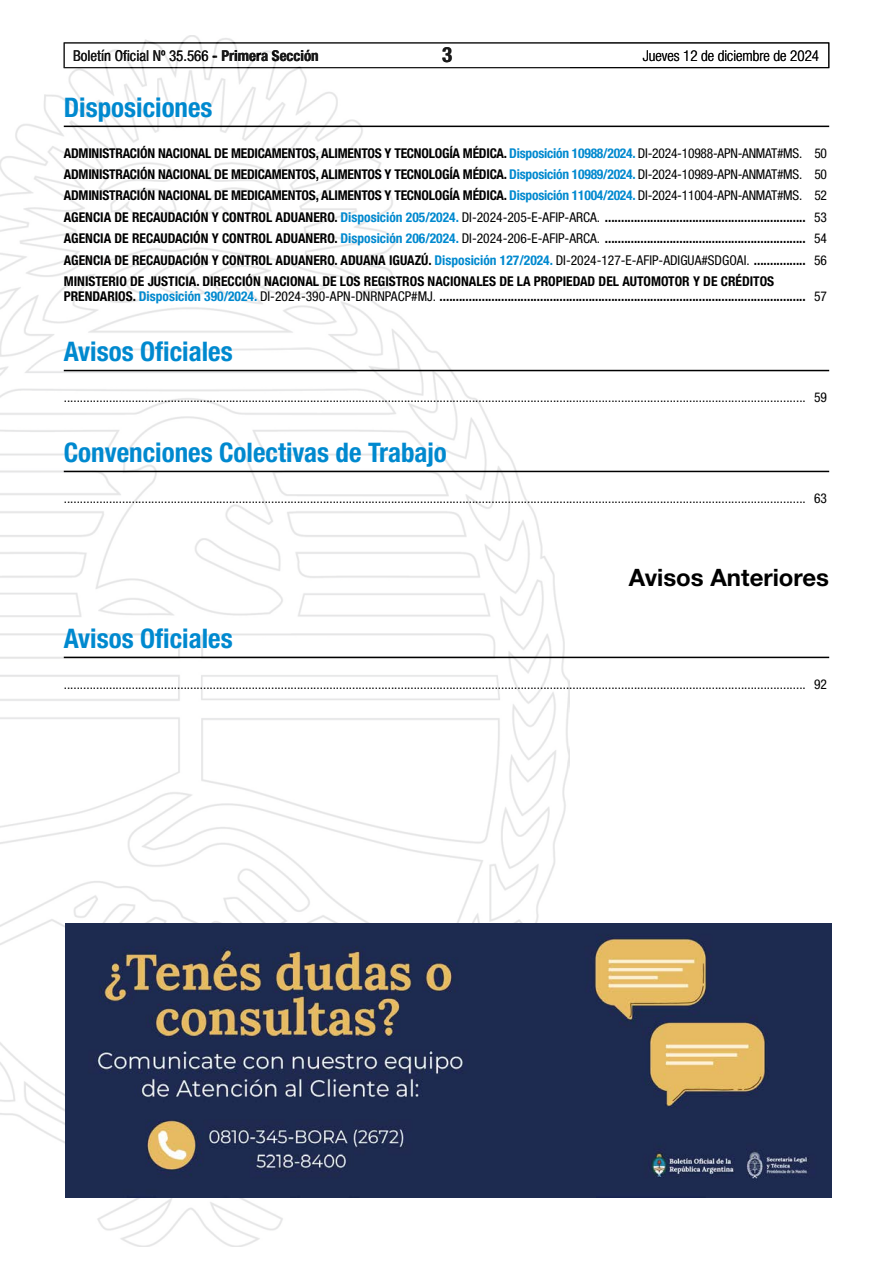
<style>
.page{position:relative;width:893px;height:1263px;background:#fff}
.page>*{position:absolute;margin:0;border:0;box-sizing:border-box;transform-origin:0 0}
.t1{font:700 condensed 27px "Helvetica Neue LT Std";color:#0089cf}
.t2{font:700 24px "Helvetica Neue LT Std";color:#000}
.t3{font:700 condensed 21px "Helvetica Neue LT Std";color:#000}
.t4{font:condensed 15px "Helvetica Neue LT Std";color:#000}
.t5{font:300 condensed 15px "Helvetica Neue LT Std";color:#000}
.t6{font:700 condensed 13.5px/21.5px "Helvetica Neue LT Std";color:#000;text-align:justify}
.t7{font:condensed 13.5px "Helvetica Neue LT Std";color:#000}
.s1{font-weight:700}
.s2{color:#0089cf}
.s3{font-weight:400}
</style>
<div class="page">
<div style="left:64px;top:43px;width:765px;height:25px;border:1px solid #000"></div>
<img style="left:0;top:35px;width:569px;height:1211px">
<hr style="left:64px;top:126px;width:765px;height:1px;background:#000">
<hr style="left:64px;top:370px;width:765px;height:1px;background:#000">
<hr style="left:64px;top:471px;width:765px;height:1px;background:#000">
<hr style="left:64px;top:657px;width:765px;height:1px;background:#000">
<img style="left:66px;top:924px;width:765px;height:273px">
<p class="t4" style="left:73px;top:47px;width:247px">Boletín Oficial Nº 35.566 <span class="s1">- Primera Sección</span></p>
<h3 class="t3" style="left:442px;top:42px;width:12px">3</h3>
<p class="t5" style="left:643px;top:47px;width:178px">Jueves 12 de diciembre de 2024</p>
<h1 class="t1" style="left:64px;top:91px;width:150px">Disposiciones</h1>
<p class="t6" style="left:64px;top:142px;width:765px">ADMINISTRACIÓN NACIONAL DE MEDICAMENTOS, ALIMENTOS Y TECNOLOGÍA MÉDICA. <span class="s2">Disposición 10988/2024.</span> <span class="s3">DI-2024-10988-APN-ANMAT#MS. 50<br></span>ADMINISTRACIÓN NACIONAL DE MEDICAMENTOS, ALIMENTOS Y TECNOLOGÍA MÉDICA. <span class="s2">Disposición 10989/2024.</span> <span class="s3">DI-2024-10989-APN-ANMAT#MS. 50<br></span>ADMINISTRACIÓN NACIONAL DE MEDICAMENTOS, ALIMENTOS Y TECNOLOGÍA MÉDICA. <span class="s2">Disposición 11004/2024.</span> <span class="s3">DI-2024-11004-APN-ANMAT#MS. 52<br></span>AGENCIA DE RECAUDACIÓN Y CONTROL ADUANERO. <span class="s2">Disposición 205/2024.</span> <span class="s3">DI-2024-205-E-AFIP-ARCA.</span> .............................................................. <span class="s3">53<br></span>AGENCIA DE RECAUDACIÓN Y CONTROL ADUANERO. <span class="s2">Disposición 206/2024.</span> <span class="s3">DI-2024-206-E-AFIP-ARCA.</span> .............................................................. <span class="s3">54<br></span>AGENCIA DE RECAUDACIÓN Y CONTROL ADUANERO. ADUANA IGUAZÚ. <span class="s2">Disposición 127/2024.</span> <span class="s3">DI-2024-127-E-AFIP-ADIGUA#SDGOAI.</span> ................ <span class="s3">56<br></span>MINISTERIO DE JUSTICIA. DIRECCIÓN NACIONAL DE LOS REGISTROS NACIONALES DE LA PROPIEDAD DEL AUTOMOTOR Y DE CRÉDITOS</p>
<p class="t6" style="left:64px;top:285px;width:765px">PRENDARIOS. <span class="s2">Disposición 390/2024.</span> <span class="s3">DI-2024-390-APN-DNRNPACP#MJ.</span> ................................................................................................................. <span class="s3">57</span></p>
<h1 class="t1" style="left:64px;top:335px;width:170px">Avisos Oficiales</h1>
<p class="t7" style="left:64px;top:389px;width:765px">..................................................................................................................................................................................................................................... 59</p>
<h1 class="t1" style="left:64px;top:436px;width:385px">Convenciones Colectivas de Trabajo</h1>
<p class="t7" style="left:64px;top:490px;width:765px">..................................................................................................................................................................................................................................... 63</p>
<h2 class="t2" style="left:629px;top:562px;width:202px">Avisos Anteriores</h2>
<h1 class="t1" style="left:64px;top:622px;width:170px">Avisos Oficiales</h1>
<p class="t7" style="left:64px;top:676px;width:765px">..................................................................................................................................................................................................................................... 92</p>
</div>
